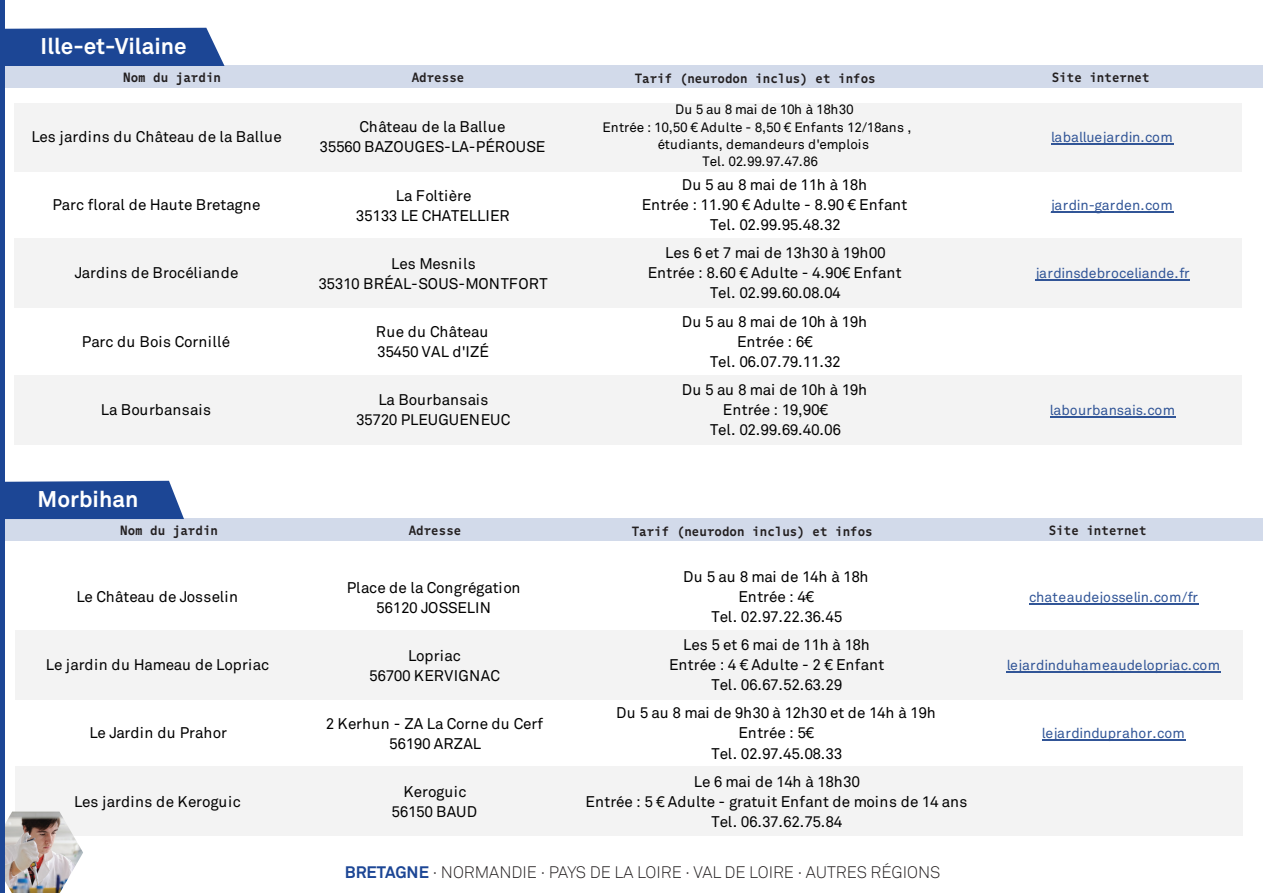
<style>
.page{position:relative;width:1263px;height:893px;background:#fff}
.page>*{position:absolute;margin:0;border:0;box-sizing:border-box;transform-origin:0 0}
.t1{font:700 22.5px "Akkurat Std";color:#fff}
.t2{font:300 16.5px "Akkurat Std";color:#231f20}
.t3{font:15.3px/20px "Akkurat Std";letter-spacing:-.005em;color:#010101;text-align:center}
.t4{font:15.3px "Akkurat Std";letter-spacing:.015em;color:#010101}
.t5{font:15.3px/20px "Akkurat Std";letter-spacing:-.025em;color:#010101;text-align:center}
.t6{font:15.3px/20px "Akkurat Std";letter-spacing:-.03em;color:#010101;text-align:center}
.t7{font:14.1px "Akkurat Std";color:#315597}
.t8{font:700 13.5px "Comb Pro";color:#231f20}
.t9{font:13.5px/18.5px "Akkurat Std";letter-spacing:-.01em;color:#010101}
.s1{font-weight:700;color:#1c4695}
</style>
<div class="page">
<div style="left:4px;top:28px;width:220px;height:37px;background:#1c4695"></div>
<div style="left:3px;top:65px;width:1260px;height:23px;background:#d2daea"></div>
<div style="left:14px;top:103px;width:1227px;height:68px;background:#f3f3f3"></div>
<div style="left:14px;top:238px;width:1227px;height:70px;background:#f3f3f3"></div>
<div style="left:14px;top:375px;width:1227px;height:69px;background:#f3f3f3"></div>
<hr style="left:1051px;top:143px;width:122px;height:1px;background:#315597">
<hr style="left:1051px;top:211px;width:122px;height:1px;background:#315597">
<hr style="left:1036px;top:279px;width:154px;height:2px;background:#315597">
<hr style="left:1050px;top:416px;width:126px;height:1px;background:#315597">
<div style="left:4px;top:481px;width:180px;height:37px;background:#1c4695"></div>
<div style="left:0;top:518px;width:1263px;height:23px;background:#d2daea"></div>
<div style="left:15px;top:630px;width:1228px;height:70px;background:#f3f3f3"></div>
<div style="left:15px;top:767px;width:1228px;height:69px;background:#f3f3f3"></div>
<hr style="left:1029px;top:603px;width:169px;height:1px;background:#315597">
<hr style="left:1007px;top:671px;width:214px;height:2px;background:#315597">
<hr style="left:1042px;top:740px;width:143px;height:1px;background:#315597">
<img style="left:4px;top:260px;width:1px;height:17px">
<img style="left:4px;top:812px;width:79px;height:81px">
<hr style="left:0;top:0;width:4px;height:893px;background:#1c4695">
<h1 class="t1" style="left:41px;top:32px;width:148px">Ille-et-Vilaine</h1>
<p class="t8" style="left:123px;top:68px;width:99px">Nom du jardin</p>
<p class="t8" style="left:412px;top:67px;width:54px">Adresse</p>
<p class="t8" style="left:635px;top:68px;width:243px">Tarif (neurodon inclus) et infos</p>
<p class="t8" style="left:1052px;top:67px;width:99px">Site internet</p>
<p class="t4" style="left:31px;top:128px;width:252px">Les jardins du Château de la Ballue</p>
<p class="t3" style="left:319px;top:117px;width:227px">Château de la Ballue<br>35560 BAZOUGES-LA-PÉROUSE</p>
<p class="t9" style="left:602px;top:100px;width:310px;text-indent:73px">Du 5 au 8 mai de 10h à 18h30<br>Entrée : 10,50 € Adulte - 8,50 € Enfants 12/18ans ,</p>
<p class="t9" style="left:658px;top:136px;width:213px;line-height:17px;text-align:center">étudiants, demandeurs d'emplois<br>Tel. 02.99.97.47.86</p>
<p class="t3" style="left:53px;top:195px;width:210px">Parc floral de Haute Bretagne</p>
<p class="t3" style="left:356px;top:185px;width:155px">La Foltière<br>35133 LE CHATELLIER</p>
<p class="t3" style="left:642px;top:175px;width:267px">Du 5 au 8 mai de 11h à 18h<br>Entrée : 11.90 € Adulte - 8.90 € Enfant<br>Tel. 02.99.95.48.32</p>
<p class="t4" style="left:75px;top:264px;width:165px">Jardins de Brocéliande</p>
<p class="t3" style="left:318px;top:254px;width:231px">Les Mesnils<br>35310 BRÉAL-SOUS-MONTFORT</p>
<p class="t3" style="left:648px;top:243px;width:255px">Les 6 et 7 mai de 13h30 à 19h00<br>Entrée : 8.60 € Adulte - 4.90€ Enfant<br>Tel. 02.99.60.08.04</p>
<p class="t3" style="left:82px;top:331px;width:150px">Parc du Bois Cornillé</p>
<p class="t3" style="left:376px;top:322px;width:115px;text-align:left">Rue du Château<br>35450 VAL d'IZÉ</p>
<p class="t3" style="left:682px;top:311px;width:187px">Du 5 au 8 mai de 10h à 19h<br>Entrée : 6€<br>Tel. 06.07.79.11.32</p>
<p class="t4" style="left:101px;top:401px;width:112px">La Bourbansais</p>
<p class="t3" style="left:356px;top:390px;width:156px">La Bourbansais<br>35720 PLEUGUENEUC</p>
<p class="t6" style="left:682px;top:380px;width:187px">Du 5 au 8 mai de 10h à 19h<br>Entrée : 19,90€<br>Tel. 02.99.69.40.06</p>
<p class="t7" style="left:1051px;top:129px;width:123px">laballuejardin.com</p>
<p class="t7" style="left:1051px;top:197px;width:123px">jardin-garden.com</p>
<p class="t7" style="left:1036px;top:265px;width:155px">jardinsdebroceliande.fr</p>
<p class="t7" style="left:1050px;top:402px;width:127px">labourbansais.com</p>
<h1 class="t1" style="left:38px;top:485px;width:102px">Morbihan</h1>
<p class="t8" style="left:120px;top:521px;width:99px">Nom du jardin</p>
<p class="t8" style="left:409px;top:520px;width:54px">Adresse</p>
<p class="t8" style="left:632px;top:521px;width:243px">Tarif (neurodon inclus) et infos</p>
<p class="t8" style="left:1049px;top:520px;width:99px">Site internet</p>
<p class="t3" style="left:76px;top:587px;width:163px">Le Château de Josselin</p>
<p class="t3" style="left:347px;top:577px;width:175px">Place de la Congrégation<br>56120 JOSSELIN</p>
<p class="t3" style="left:683px;top:567px;width:187px">Du 5 au 8 mai de 14h à 18h<br>Entrée : 4€<br>Tel. 02.97.22.36.45</p>
<p class="t3" style="left:46px;top:655px;width:225px">Le jardin du Hameau de Lopriac</p>
<p class="t3" style="left:369px;top:646px;width:132px">Lopriac<br>56700 KERVIGNAC</p>
<p class="t3" style="left:669px;top:635px;width:217px">Les 5 et 6 mai de 11h à 18h<br>Entrée : 4 € Adulte - 2 € Enfant<br>Tel. 06.67.52.63.29</p>
<p class="t3" style="left:89px;top:723px;width:139px">Le Jardin du Prahor</p>
<p class="t3" style="left:326px;top:714px;width:219px">2 Kerhun - ZA La Corne du Cerf<br>56190 ARZAL</p>
<p class="t5" style="left:616px;top:703px;width:321px">Du 5 au 8 mai de 9h30 à 12h30 et de 14h à 19h<br>Entrée : 5€<br>Tel. 02.97.45.08.33</p>
<p class="t3" style="left:74px;top:791px;width:168px">Les jardins de Keroguic</p>
<p class="t3" style="left:392px;top:782px;width:87px">Keroguic<br>56150 BAUD</p>
<p class="t3" style="left:586px;top:771px;width:383px">Le 6 mai de 14h à 18h30<br>Entrée : 5 € Adulte - gratuit Enfant de moins de 14 ans<br>Tel. 06.37.62.75.84</p>
<p class="t2" style="left:345px;top:863px;width:597px"><span class="s1">BRETAGNE</span> · NORMANDIE · PAYS DE LA LOIRE · VAL DE LOIRE · AUTRES RÉGIONS</p>
<p class="t7" style="left:1029px;top:589px;width:170px">chateaudejosselin.com/fr</p>
<p class="t7" style="left:1007px;top:657px;width:215px">lejardinduhameaudelopriac.com</p>
<p class="t7" style="left:1042px;top:725px;width:144px">lejardinduprahor.com</p>
</div>
